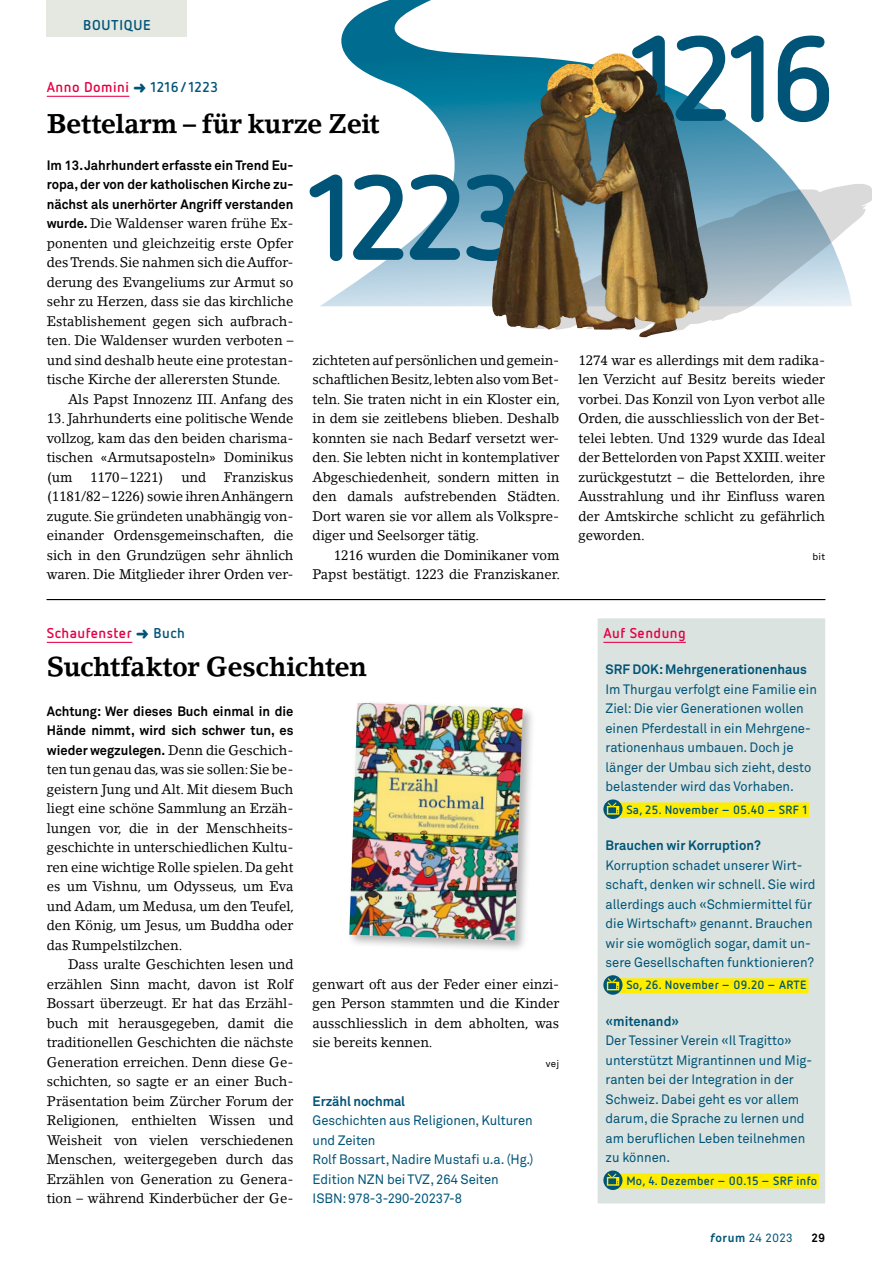
<style>
.page{position:relative;width:872px;height:1263px;background:#fff}
.page>*{position:absolute;margin:0;border:0;box-sizing:border-box;transform-origin:0 0}
.t1{font:700 120px "Netto OT";letter-spacing:-.05em;color:#005478}
.t2{font:700 27px "Lino Letter";letter-spacing:-.02em;color:#000;scale:.96 1}
.t3{font:700 14.25px "Netto OT";letter-spacing:.035em;color:#e50045}
.t4{font:700 14.25px "Netto OT";letter-spacing:.05em;color:#005478}
.t5{font:13.8px/19.5px "Lino Letter";letter-spacing:-.005em;color:#000;text-align:justify;scale:.96 1}
.t6{font:13.5px/19.5px "Akkurat Pro";color:#005478;scale:.96 1}
.t7{font:700 13.5px/19.5px "Akkurat Pro";color:#000;text-align:justify;scale:.96 1}
.t8{font:700 13.5px "Akkurat Pro";letter-spacing:.005em;color:#005478;scale:.96 1}
.t9{font:700 12px "Netto OT";letter-spacing:.025em;color:#005478}
.t10{font:12px "Akkurat Pro";letter-spacing:.04em;color:#005478;scale:.96 1}
.t11{font:700 12px "Akkurat Pro";color:#000;scale:.96 1}
.t12{font:9.75px "Akkurat Pro";letter-spacing:.035em;color:#000}
.s1{color:#005478}
.s2{font-family:"Akkurat Pro";font-weight:700;font-size:13.5px}
.s3{font-family:"Lino Letter";font-weight:400;font-size:13.8px}
.s4{font-weight:700;font-style:italic}
.s5{font-weight:700}
</style>
<div class="page">
<div style="left:47px;top:0;width:140px;height:36px;background:#e4e8e1"></div>
<div style="left:598px;top:619px;width:226px;height:584px;background:#dae3df"></div>
<hr style="left:603px;top:642px;width:83px;height:1px;background:#e50045">
<div style="left:612px;top:802px;width:197px;height:15px;background:#ffed00"></div>
<div style="left:612px;top:978px;width:196px;height:15px;background:#ffed00"></div>
<div style="left:612px;top:1173px;width:207px;height:15px;background:#ffed00"></div>
<svg style="left:603px;top:799px;width:19px;height:20px"></svg>
<svg style="left:607px;top:802px;width:12px;height:13px"></svg>
<svg style="left:603px;top:975px;width:19px;height:20px"></svg>
<svg style="left:607px;top:978px;width:12px;height:12px"></svg>
<svg style="left:603px;top:1170px;width:19px;height:20px"></svg>
<svg style="left:607px;top:1173px;width:12px;height:13px"></svg>
<div style="left:597px;top:618px;width:228px;height:585px;border:2px solid #dae3df"></div>
<hr style="left:47px;top:599px;width:778px;height:1px;background:#000">
<hr style="left:47px;top:642px;width:85px;height:1px;background:#e50045">
<div style="left:346px;top:699px;width:190px;height:255px;background:#000;opacity:.3"></div>
<img style="left:349px;top:703px;width:173px;height:237px">
<svg style="left:320px;top:0;width:475px;height:306px"></svg>
<hr style="left:47px;top:96px;width:82px;height:1px;background:#e50045">
<svg style="left:485px;top:184px;width:387px;height:137px"></svg>
<img style="left:487px;top:53px;width:224px;height:284px">
<p class="t4" style="left:83px;top:16px;width:69px">BOUTIQUE</p>
<p class="t3" style="left:47px;top:78px;width:173px">Anno Domini <span class="s1">➜ 1216/1223</span></p>
<h2 class="t2" style="left:47px;top:107px;width:348px">Bettelarm – für kurze Zeit</h2>
<p class="t7" style="left:47px;top:155px;width:258px">Im 13. Jahrhundert erfasste ein Trend Eu&shy;ropa, der von der katholischen Kirche zu&shy;nächst als unerhörter Angriff verstanden</p>
<p class="t5" style="left:47px;top:214px;width:258px"><span class="s2">wurde.</span> Die Waldenser waren frühe Ex-</p>
<p class="t5" style="left:47px;top:233px;width:258px">ponenten und gleichzeitig erste Opfer</p>
<p class="t5" style="left:47px;top:253px;width:258px">des Trends. Sie nahmen sich die Auffor-</p>
<p class="t5" style="left:47px;top:272px;width:258px">derung des Evangeliums zur Armut so</p>
<p class="t5" style="left:47px;top:292px;width:258px">sehr zu Herzen, dass sie das kirchliche</p>
<p class="t5" style="left:47px;top:311px;width:258px">Establishement gegen sich aufbrach-</p>
<p class="t5" style="left:47px;top:331px;width:258px">ten. Die Waldenser wurden verboten –</p>
<p class="t5" style="left:47px;top:350px;width:258px">und sind deshalb heute eine protestan-</p>
<p class="t5" style="left:47px;top:370px;width:245px">tische Kirche der allerersten Stunde.</p>
<p class="t5" style="left:68px;top:389px;width:236px">Als Papst Innozenz III. Anfang des</p>
<p class="t5" style="left:47px;top:409px;width:258px">13. Jahrhunderts eine politische Wende vollzog, kam das den beiden charisma&shy;tischen «Armutsaposteln» Dominikus (um</p>
<p class="t5" style="left:90px;top:467px;width:78px">1170–1221)</p>
<p class="t5" style="left:181px;top:467px;width:27px">und</p>
<p class="t5" style="left:47px;top:467px;width:258px;text-indent:177px">Franziskus (1181/82–1226) sowie ihren Anhängern zugute. Sie gründeten unabhängig von&shy;einander Ordensgemeinschaften, die sich in den Grundzügen sehr ähnlich waren. Die Mitglieder ihrer Orden ver-</p>
<h1 class="t1" style="left:306px;top:142px;width:221px">1223</h1>
<p class="t5" style="left:313px;top:350px;width:259px">zichteten auf persönlichen und gemein&shy;schaftlichen Besitz, lebten also vom Bet&shy;teln. Sie traten nicht in ein Kloster ein, in dem sie zeitlebens blieben. Deshalb konnten sie nach Bedarf versetzt wer&shy;den. Sie lebten nicht in kontemplativer Abgeschiedenheit, sondern mitten in den damals aufstrebenden Städten.<br>Dort waren sie vor allem als Volkspre&shy;diger und Seelsorger tätig.</p>
<p class="t5" style="left:313px;top:545px;width:259px;text-align:right">1216 wurden die Dominikaner vom<br>Papst bestätigt. 1223 die Franziskaner.</p>
<p class="t3" style="left:47px;top:624px;width:140px">Schaufenster <span class="s1">➜ Buch</span></p>
<h2 class="t2" style="left:47px;top:650px;width:335px">Suchtfaktor Geschichten</h2>
<p class="t7" style="left:47px;top:701px;width:258px">Achtung: Wer dieses Buch einmal in die Hände nimmt, wird sich schwer tun, es wieder wegzulegen. <span class="s3">Denn die Geschich-</span></p>
<p class="t5" style="left:47px;top:760px;width:259px;text-align:left">ten tun genau das, was sie sollen: Sie be&shy;geistern Jung und Alt. Mit diesem Buch liegt eine schöne Sammlung an Erzäh&shy;lungen vor, die in der Menschheits&shy;geschichte in unterschiedlichen Kultu&shy;ren eine wichtige Rolle spielen. Da geht es um Vishnu, um Odysseus, um Eva und Adam, um Medusa, um den Teufel, den König, um Jesus, um Buddha oder das Rumpelstilzchen.</p>
<p class="t5" style="left:47px;top:955px;width:258px;text-align:left;text-indent:21px">Dass uralte Geschichten lesen und erzählen Sinn macht, davon ist Rolf Bossart überzeugt. Er hat das Erzähl&shy;buch mit herausgegeben, damit die traditionellen Geschichten die nächste Generation erreichen. Denn diese Ge&shy;schichten, so sagte er an einer Buch-Präsentation beim Zürcher Forum der Religionen, enthielten Wissen und Weisheit von vielen verschiedenen Menschen, weitergegeben durch das Erzählen von Generation zu Genera&shy;tion – während Kinderbücher der Ge-</p>
<p class="t5" style="left:313px;top:974px;width:258px">genwart oft aus der Feder einer einzi&shy;gen Person stammten und die Kinder ausschliesslich in dem abholten, was sie bereits kennen.</p>
<p class="t12" style="left:546px;top:1058px;width:15px">vej</p>
<p class="t8" style="left:313px;top:1093px;width:98px">Erzähl nochmal</p>
<p class="t6" style="left:313px;top:1111px;width:231px">Geschichten aus Religionen, Kulturen und Zeiten<br>Rolf Bossart, Nadire Mustafi u.a. (Hg.)<br>Edition NZN bei TVZ, 264 Seiten<br>ISBN: 978-3-290-20237-8</p>
<h1 class="t1" style="left:629px;top:3px;width:209px">1216</h1>
<p class="t5" style="left:578px;top:350px;width:258px">1274 war es allerdings mit dem radika&shy;len Verzicht auf Besitz bereits wieder vorbei. Das Konzil von Lyon verbot alle Orden, die ausschliesslich von der Bet&shy;telei lebten. Und 1329 wurde das Ideal der Bettelorden von Papst XXIII. weiter zurückgestutzt – die Bettelorden, ihre Ausstrahlung und ihr Einfluss waren der Amtskirche schlicht zu gefährlich geworden.</p>
<p class="t12" style="left:812px;top:551px;width:14px">bit</p>
<p class="t3" style="left:603px;top:624px;width:84px">Auf Sendung</p>
<p class="t8" style="left:605px;top:661px;width:211px">SRF DOK: Mehrgenerationenhaus</p>
<p class="t6" style="left:605px;top:680px;width:222px">Im Thurgau verfolgt eine Familie ein Ziel: Die vier Generationen wollen einen Pferdestall in ein Mehrgene&shy;rationenhaus umbauen. Doch je länger der Umbau sich zieht, desto belastender wird das Vorhaben.</p>
<p class="t9" style="left:626px;top:802px;width:182px">Sa, 25. November – 05.40 – SRF 1</p>
<p class="t8" style="left:605px;top:837px;width:163px">Brauchen wir Korruption?</p>
<p class="t6" style="left:605px;top:855px;width:220px">Korruption schadet unserer Wirt&shy;schaft, denken wir schnell. Sie wird allerdings auch «Schmiermittel für die Wirtschaft» genannt. Brauchen wir sie womöglich sogar, damit un&shy;sere Gesellschaften funktionieren?</p>
<p class="t9" style="left:626px;top:978px;width:182px">So, 26. November – 09.20 – ARTE</p>
<p class="t8" style="left:605px;top:1013px;width:78px">«mitenand»</p>
<p class="t6" style="left:605px;top:1031px;width:217px">Der Tessiner Verein «Il Tragitto» unterstützt Migrantinnen und Mig&shy;ranten bei der Integration in der<br>Schweiz. Dabei geht es vor allem darum, die Sprache zu lernen und am beruflichen Leben teilnehmen zu können.</p>
<p class="t9" style="left:626px;top:1173px;width:192px">Mo, 4. Dezember – 00.15 – SRF info</p>
<p class="t10" style="left:710px;top:1231px;width:87px"><span class="s4">f</span><span class="s5">orum</span> 24 2023</p>
<p class="t11" style="left:811px;top:1231px;width:16px">29</p>
</div>
